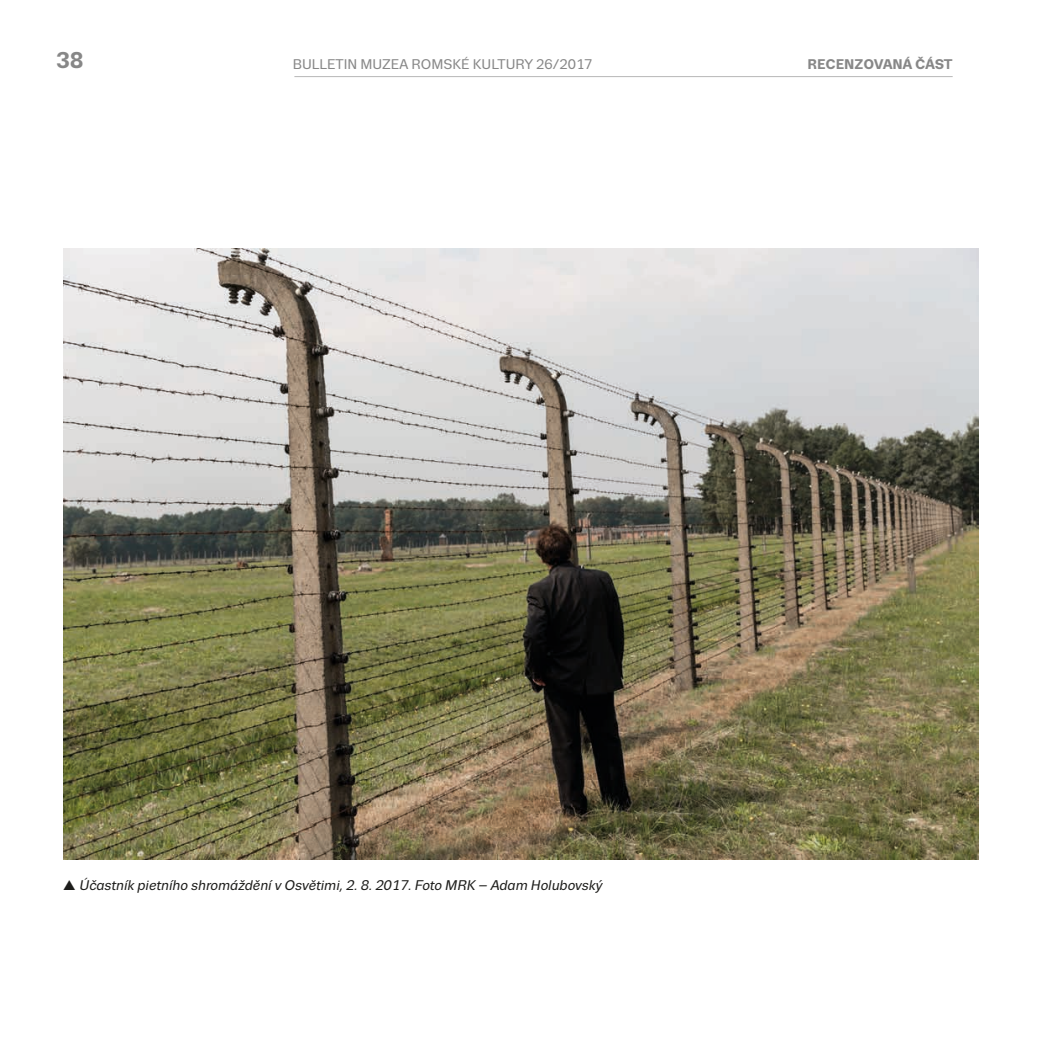
<style>
.page{position:relative;width:1042px;height:1042px;background:#fff}
.page>*{position:absolute;margin:0;border:0;box-sizing:border-box;transform-origin:0 0}
.t1{font:700 22.75px "Trivia Sans";color:#878787}
.t2{font:italic 14px "Trivia Sans";color:#1d1d1b}
.t3{font:14px "Trivia Sans";color:#878787}
.t4{font:700 14px "Trivia Sans";color:#878787}
</style>
<div class="page">
<hr style="left:294px;top:76px;width:658px;height:1px;background:#878787">
<img style="left:63px;top:249px;width:916px;height:610px">
<h1 class="t1" style="left:56px;top:48px;width:29px">38</h1>
<p class="t3" style="left:293px;top:56px;width:301px">BULLETIN MUZEA ROMSKÉ KULTURY 26/2017</p>
<p class="t4" style="left:807px;top:56px;width:147px">RECENZOVANÁ ČÁST</p>
<p class="t2" style="left:63px;top:877px;width:540px">▲ Účastník pietního shromáždění v Osvětimi, 2. 8. 2017. Foto MRK – Adam Holubovský</p>
</div>
